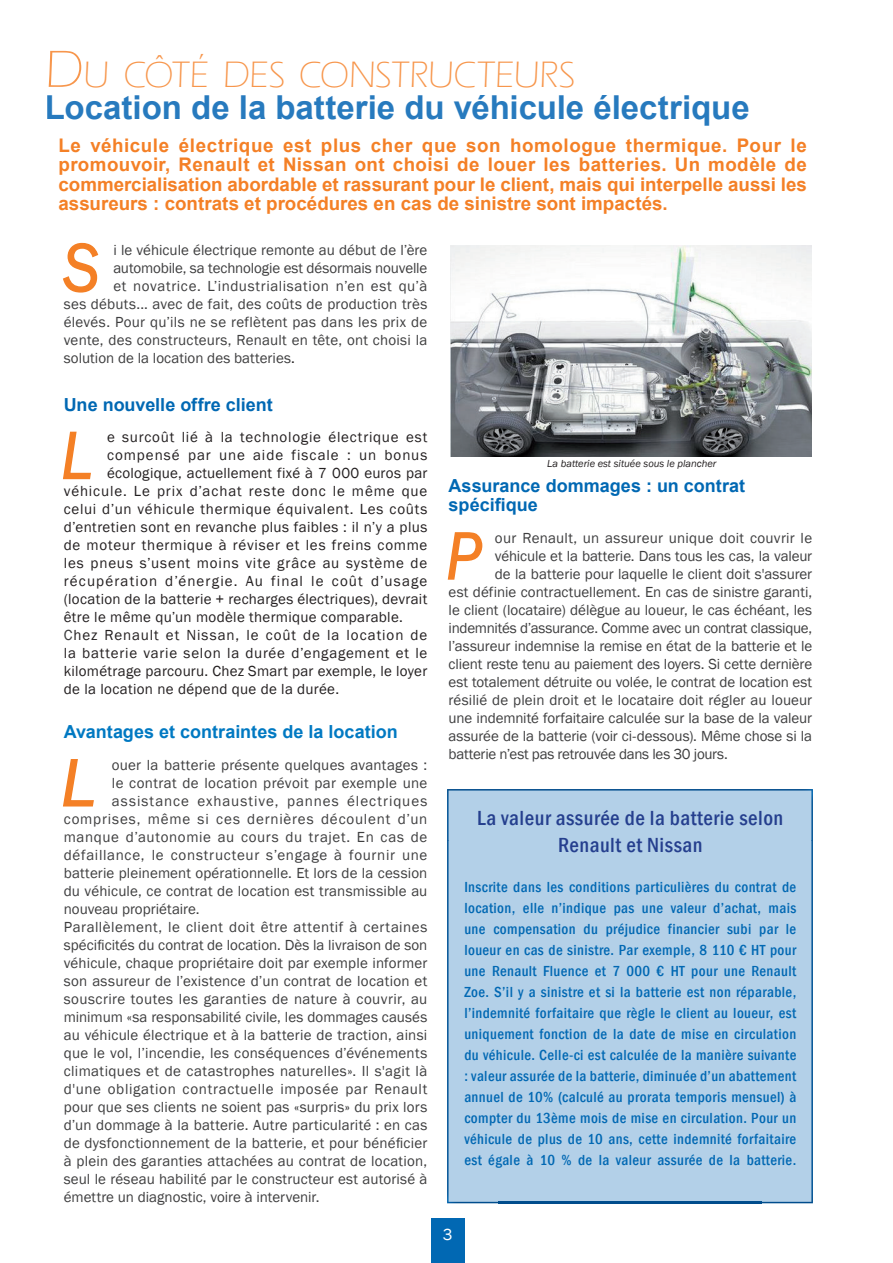
<style>
.page{position:relative;width:893px;height:1263px;background:#fff}
.page>*{position:absolute;margin:0;border:0;box-sizing:border-box;transform-origin:0 0}
.t1{font:italic 69px "Franklin Gothic";color:#f48026;scale:.9 1}
.t2{font:italic 69px "Franklin Gothic";color:#f48026}
.t3{font:300 37.8px "Eras ITC";letter-spacing:-.015em;color:#f7964c}
.t4{font:700 33px "Arial";color:#277abe}
.t5{font:500 condensed 21px/27px "Franklin Gothic";letter-spacing:.025em;color:#253f8e;text-align:center}
.t6{font:700 18.75px/19.5px "Arial";color:#f48026;text-align:justify}
.t7{font:700 18px/19.5px "Arial";color:#0168b3}
.t8{font:700 18px "Arial";color:#0079c2}
.t9{font:16.5px "Franklin Gothic";color:#fff}
.t10{font:15px "Franklin Gothic";letter-spacing:.01em;color:#3e3e3f}
.t11{font:500 condensed 15px/21px "Franklin Gothic";letter-spacing:.025em;color:#0168b3;text-align:justify}
.t12{font:15px "Franklin Gothic";letter-spacing:.045em;color:#231f20}
.t13{font:15px "Franklin Gothic";letter-spacing:-.01em;color:#3e3e3f}
.t14{font:15px "Franklin Gothic";letter-spacing:.045em;color:#3e3e3f}
.t15{font:15px "Franklin Gothic";letter-spacing:.02em;color:#231f20}
.t16{font:15px "Franklin Gothic";letter-spacing:-.02em;color:#3e3e3f}
.t17{font:15px "Franklin Gothic";letter-spacing:.015em;color:#231f20}
.t18{font:15px "Franklin Gothic";letter-spacing:.035em;color:#3e3e3f}
.t19{font:15px "Franklin Gothic";letter-spacing:.025em;color:#231f20}
.t20{font:15px "Franklin Gothic";letter-spacing:.03em;color:#3e3e3f}
.t21{font:15px "Franklin Gothic";letter-spacing:.04em;color:#3e3e3f}
.t22{font:15px "Franklin Gothic";letter-spacing:.075em;color:#231f20}
.t23{font:15px "Franklin Gothic";letter-spacing:.055em;color:#3e3e3f}
.t24{font:15px "Franklin Gothic";letter-spacing:.065em;color:#3e3e3f}
.t25{font:15px "Franklin Gothic";letter-spacing:.065em;color:#231f20}
.t26{font:italic 10.5px "Franklin Gothic";color:#231f20}
.s1{font-size:54px}
.s2{color:#231f20}
.s3{color:#3e3e3f}
</style>
<div class="page">
<div style="left:431px;top:1218px;width:33px;height:45px;background:#0168b3"></div>
<svg style="left:63px;top:242px;width:36px;height:51px"></svg>
<svg style="left:63px;top:431px;width:28px;height:49px"></svg>
<svg style="left:63px;top:759px;width:31px;height:48px"></svg>
<svg style="left:447px;top:532px;width:36px;height:48px"></svg>
<img style="left:450px;top:245px;width:361px;height:211px">
<div style="left:499px;top:1150px;width:262px;height:52px;background:#b3d0e8"></div>
<div style="left:447px;top:789px;width:366px;height:52px;background:#b3d0e8"></div>
<img style="left:447px;top:840px;width:52px;height:363px">
<div style="left:761px;top:840px;width:52px;height:363px;background:#b3d0e8"></div>
<img style="left:498px;top:1202px;width:263px;height:1px">
<h2 class="t3" style="left:45px;top:53px;width:532px"><span class="s1">D</span>U CÔTÉ DES CONSTRUCTEURS</h2>
<h3 class="t4" style="left:45px;top:86px;width:706px">Location de la batterie du véhicule électrique</h3>
<p class="t6" style="left:58px;top:136px;width:750px">Le véhicule électrique est plus cher que son homologue thermique. Pour le promouvoir, Renault et Nissan ont choisi de louer les batteries. Un modèle de commercialisation abordable et rassurant pour le client, mais qui interpelle aussi les assureurs : contrats et procédures en cas de sinistre sont impactés.</p>
<h1 class="t1" style="left:64px;top:225px;width:41px">S</h1>
<p class="t10" style="left:113px;top:241px;width:315px">i le véhicule électrique remonte au début de l’ère</p>
<p class="t13" style="left:113px;top:259px;width:315px">automobile, sa technologie est désormais nouvelle</p>
<p class="t21" style="left:113px;top:277px;width:315px">et novatrice. L’industrialisation n’en est qu’à</p>
<p class="t10" style="left:64px;top:295px;width:365px">ses débuts... avec de fait, des coûts de production très</p>
<p class="t10" style="left:64px;top:313px;width:365px">élevés. Pour qu’ils ne se reflètent pas dans les prix de</p>
<p class="t10" style="left:64px;top:331px;width:365px">vente, des constructeurs, Renault en tête, ont choisi la</p>
<p class="t10" style="left:64px;top:349px;width:233px">solution de la location des batteries<span class="s2">.</span></p>
<p class="t7" style="left:64px;top:395px;width:211px">Une nouvelle offre client</p>
<h1 class="t1" style="left:61px;top:412px;width:37px">L</h1>
<p class="t12" style="left:107px;top:428px;width:322px">e surcoût lié à la technologie électrique est</p>
<p class="t25" style="left:107px;top:446px;width:322px">compensé par une aide fiscale : un bonus</p>
<p class="t17" style="left:107px;top:464px;width:322px">écologique, actuellement fixé à 7 000 euros par</p>
<p class="t12" style="left:64px;top:482px;width:365px">véhicule. Le prix d’achat reste donc le même que</p>
<p class="t12" style="left:64px;top:500px;width:365px">celui d’un véhicule thermique équivalent. Les coûts</p>
<p class="t19" style="left:64px;top:518px;width:365px">d’entretien sont en revanche plus faibles : il n’y a plus</p>
<p class="t12" style="left:64px;top:536px;width:365px">de moteur thermique à réviser et les freins comme</p>
<p class="t12" style="left:64px;top:554px;width:365px">les pneus s’usent moins vite grâce au système de</p>
<p class="t22" style="left:64px;top:572px;width:365px">récupération d’énergie. Au final le coût d’usage</p>
<p class="t15" style="left:64px;top:590px;width:365px">(location de la batterie + recharges électriques), devrait</p>
<p class="t15" style="left:64px;top:608px;width:341px">être le même qu’un modèle thermique comparable.</p>
<p class="t12" style="left:64px;top:626px;width:365px"><span class="s3">C</span>hez Renault et Nissan, le coût de la location de</p>
<p class="t12" style="left:64px;top:644px;width:365px">la batterie varie selon la durée d’engagement et le</p>
<p class="t17" style="left:64px;top:662px;width:365px">kilométrage parcouru. Chez Smart par exemple, le loyer</p>
<p class="t15" style="left:64px;top:680px;width:277px">de la location ne dépend que de la durée.</p>
<p class="t8" style="left:64px;top:720px;width:336px">Avantages et contraintes de la location</p>
<h1 class="t2" style="left:61px;top:739px;width:37px">L</h1>
<p class="t10" style="left:112px;top:755px;width:317px">ouer la batterie présente quelques avantages :</p>
<p class="t10" style="left:112px;top:773px;width:317px">le contrat de location prévoit par exemple une</p>
<p class="t24" style="left:112px;top:791px;width:317px">assistance exhaustive, pannes électriques</p>
<p class="t23" style="left:64px;top:809px;width:365px">comprises, même si ces dernières découlent d’un</p>
<p class="t14" style="left:64px;top:827px;width:365px">manque d’autonomie au cours du trajet. En cas de</p>
<p class="t14" style="left:64px;top:845px;width:365px">défaillance, le constructeur s’engage à fournir une</p>
<p class="t10" style="left:64px;top:863px;width:365px">batterie pleinement opérationnelle. Et lors de la cession</p>
<p class="t10" style="left:64px;top:881px;width:365px">du véhicule, ce contrat de location est transmissible au</p>
<p class="t10" style="left:64px;top:899px;width:137px">nouveau propriétaire.</p>
<p class="t18" style="left:64px;top:917px;width:365px">Parallèlement, le client doit être attentif à certaines</p>
<p class="t10" style="left:64px;top:935px;width:365px">spécificités du contrat de location. Dès la livraison de son</p>
<p class="t10" style="left:64px;top:953px;width:365px">véhicule, chaque propriétaire doit par exemple informer</p>
<p class="t10" style="left:64px;top:971px;width:365px">son assureur de l’existence d’un contrat de location et</p>
<p class="t20" style="left:64px;top:989px;width:365px">souscrire toutes les garanties de nature à couvrir, au</p>
<p class="t10" style="left:64px;top:1007px;width:365px">minimum «sa responsabilité civile, les dommages causés</p>
<p class="t10" style="left:64px;top:1025px;width:365px">au véhicule électrique et à la batterie de traction, ainsi</p>
<p class="t10" style="left:64px;top:1043px;width:365px">que le vol, l’incendie, les conséquences d’événements</p>
<p class="t10" style="left:64px;top:1061px;width:365px">climatiques et de catastrophes naturelles». Il s'agit là</p>
<p class="t14" style="left:64px;top:1079px;width:365px">d'une obligation contractuelle imposée par Renault</p>
<p class="t10" style="left:64px;top:1097px;width:365px">pour que ses clients ne soient pas «surpris» du prix lors</p>
<p class="t10" style="left:64px;top:1115px;width:365px">d’un dommage à la batterie. Autre particularité : en cas</p>
<p class="t10" style="left:64px;top:1133px;width:365px">de dysfonctionnement de la batterie, et pour bénéficier</p>
<p class="t10" style="left:64px;top:1151px;width:365px">à plein des garanties attachées au contrat de location,</p>
<p class="t10" style="left:64px;top:1169px;width:365px">seul le réseau habilité par le constructeur est autorisé à</p>
<p class="t10" style="left:64px;top:1187px;width:257px">émettre un diagnostic, voire à intervenir.</p>
<p class="t26" style="left:547px;top:457px;width:171px">La batterie est située sous le plancher</p>
<p class="t7" style="left:449px;top:476px;width:298px">Assurance dommages : un contrat spécifique</p>
<h1 class="t1" style="left:446px;top:513px;width:40px">P</h1>
<p class="t10" style="left:495px;top:529px;width:319px">our Renault, un assureur unique doit couvrir le</p>
<p class="t10" style="left:495px;top:547px;width:319px">véhicule et la batterie. Dans tous les cas, la valeur</p>
<p class="t10" style="left:495px;top:565px;width:319px">de la batterie pour laquelle le client doit s'assurer</p>
<p class="t10" style="left:449px;top:583px;width:365px">est définie contractuellement. En cas de sinistre garanti,</p>
<p class="t10" style="left:449px;top:601px;width:365px">le client (locataire) délègue au loueur, le cas échéant, les</p>
<p class="t16" style="left:449px;top:619px;width:365px">indemnités d’assurance. Comme avec un contrat classique,</p>
<p class="t10" style="left:449px;top:637px;width:365px">l’assureur indemnise la remise en état de la batterie et le</p>
<p class="t13" style="left:449px;top:655px;width:365px">client reste tenu au paiement des loyers. Si cette dernière</p>
<p class="t13" style="left:449px;top:673px;width:365px">est totalement détruite ou volée, le contrat de location est</p>
<p class="t10" style="left:449px;top:691px;width:365px">résilié de plein droit et le locataire doit régler au loueur</p>
<p class="t10" style="left:449px;top:709px;width:365px">une indemnité forfaitaire calculée sur la base de la valeur</p>
<p class="t10" style="left:449px;top:727px;width:365px">assurée de la batterie (voir ci-dessous). Même chose si la</p>
<p class="t16" style="left:449px;top:745px;width:281px">batterie n’est pas retrouvée dans les 30 jours.</p>
<h3 class="t5" style="left:477px;top:804px;width:308px">La valeur assurée de la batterie selon<br>Renault et Nissan</h3>
<p class="t11" style="left:464px;top:876px;width:333px">Inscrite dans les conditions particulières du contrat de location, elle n’indique pas une valeur d’achat, mais une compensation du préjudice financier subi par le loueur en cas de sinistre. Par exemple, 8 110 € HT pour une Renault Fluence et 7 000 € HT pour une Renault Zoe. S’il y a sinistre et si la batterie est non réparable, l’indemnité forfaitaire que règle le client au loueur, est uniquement fonction de la date de mise en circulation du véhicule. Celle-ci est calculée de la manière suivante : valeur assurée de la batterie, diminuée d’un abattement annuel de 10% (calculé au prorata temporis mensuel) à compter du 13ème mois de mise en circulation. Pour un véhicule de plus de 10 ans, cette indemnité forfaitaire est égale à 10 % de la valeur assurée de la batterie.</p>
<p class="t9" style="left:443px;top:1224px;width:11px">3</p>
</div>
